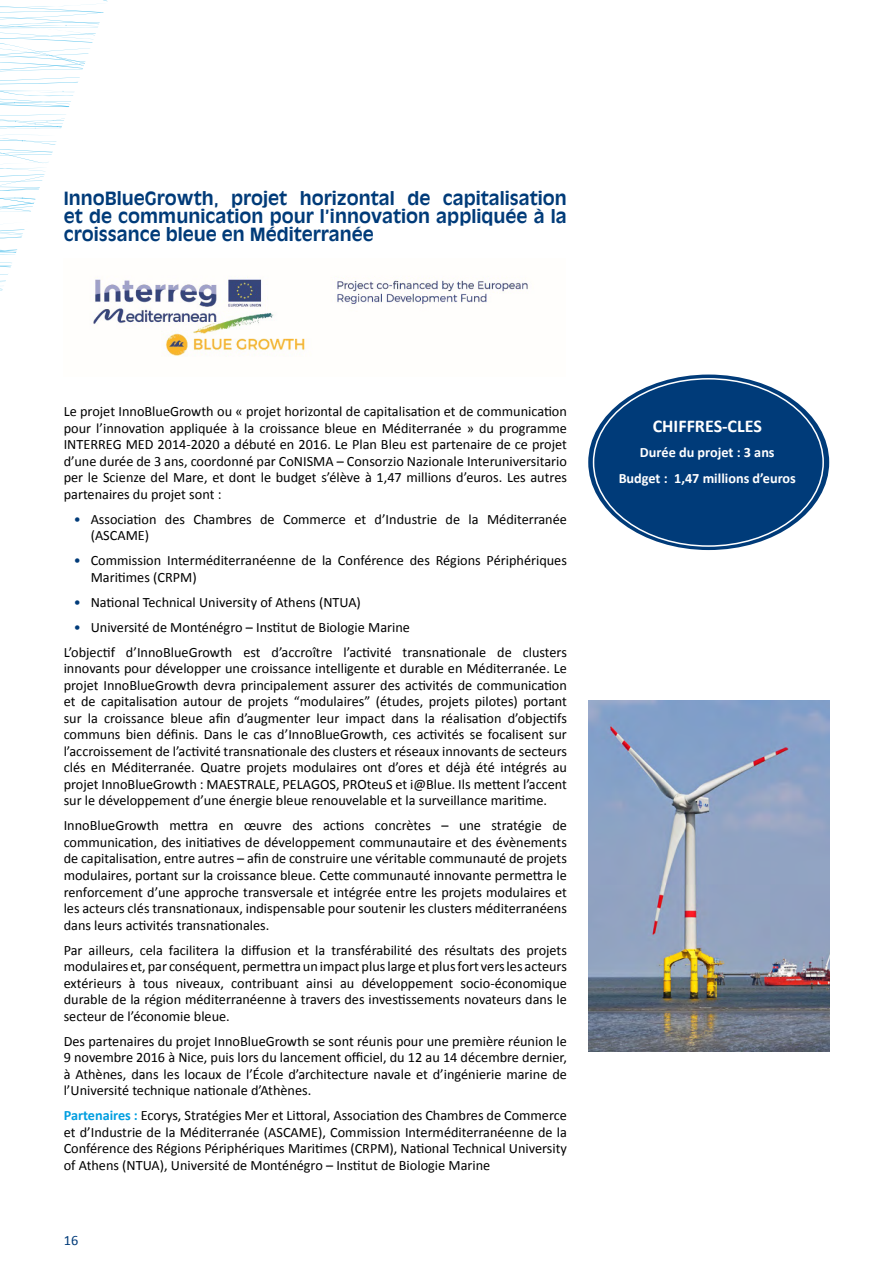
<style>
.page{position:relative;width:893px;height:1263px;background:#fff}
.page>*{position:absolute;margin:0;border:0;box-sizing:border-box;transform-origin:0 0}
.t1{font:700 18px/18px "Antique Olive Std";color:#003b79;text-align:justify}
.t2{font:700 18px "Calibri";color:#fff}
.t3{font:14.25px/16.5px "Calibri";color:#000;text-align:justify}
.t4{font:700 14.25px/25.7px "Calibri";color:#fff;text-align:center}
.t5{font:14.25px "Calibri";color:#003b79}
.s1{color:#003b79}
.s2{font-weight:700;color:#009ee0}
</style>
<div class="page">
<svg style="left:0;top:0;width:108px;height:291px"></svg>
<svg style="left:588px;top:374px;width:241px;height:176px;background:#3a6897"></svg>
<div style="left:594px;top:379px;width:229px;height:167px;background:#003b79;border-radius:50%"></div>
<img style="left:64px;top:259px;width:464px;height:98px">
<img style="left:588px;top:701px;width:241px;height:351px">
<p class="t1" style="left:64px;top:190px;width:505px">InnoBlueGrowth, projet horizontal de capitalisation et de communication pour l’innovation appliquée à la croissance bleue en Méditerranée</p>
<p class="t3" style="left:64px;top:403px;width:505px">Le projet InnoBlueGrowth ou « projet horizontal de capitalisation et de communication pour l’innovation appliquée à la croissance bleue en Méditerranée » du programme INTERREG MED 2014-2020 a débuté en 2016. Le Plan Bleu est partenaire de ce projet d’une durée de 3 ans, coordonné par CoNISMA – Consorzio Nazionale Interuniversitario per le Scienze del Mare, et dont le budget s’élève à 1,47 millions d’euros. Les autres partenaires du projet sont :</p>
<p class="t3" style="left:91px;top:511px;width:478px;text-indent:-17px"><span class="s1">•</span> Association des Chambres de Commerce et d’Industrie de la Méditerranée (ASCAME)</p>
<p class="t3" style="left:91px;top:552px;width:478px;text-indent:-17px"><span class="s1">•</span> Commission Interméditerranéenne de la Conférence des Régions Périphériques<br>Maritimes (CRPM)</p>
<p class="t3" style="left:74px;top:594px;width:289px"><span class="s1">•</span> National Technical University of Athens (NTUA)</p>
<p class="t3" style="left:64px;top:615px;width:505px;line-height:25px;text-indent:10px"><span class="s1">•</span> Université de Monténégro – Institut de Biologie Marine<br>L’objectif d’InnoBlueGrowth est d’accroître l’activité transnationale de clusters</p>
<p class="t3" style="left:64px;top:660px;width:505px">innovants pour développer une croissance intelligente et durable en Méditerranée. Le projet InnoBlueGrowth devra principalement assurer des activités de communication et de capitalisation autour de projets “modulaires” (études, projets pilotes) portant sur la croissance bleue afin d’augmenter leur impact dans la réalisation d’objectifs communs bien définis. Dans le cas d’InnoBlueGrowth, ces activités se focalisent sur l’accroissement de l’activité transnationale des clusters et réseaux innovants de secteurs clés en Méditerranée. Quatre projets modulaires ont d’ores et déjà été intégrés au projet InnoBlueGrowth : MAESTRALE, PELAGOS, PROteuS et i@Blue. Ils mettent l’accent sur le développement d’une énergie bleue renouvelable et la surveillance maritime.</p>
<p class="t3" style="left:64px;top:817px;width:505px">InnoBlueGrowth mettra en œuvre des actions concrètes – une stratégie de communication, des initiatives de développement communautaire et des évènements de capitalisation, entre autres – afin de construire une véritable communauté de projets modulaires, portant sur la croissance bleue. Cette communauté innovante permettra le renforcement d’une approche transversale et intégrée entre les projets modulaires et les acteurs clés transnationaux, indispensable pour soutenir les clusters méditerranéens dans leurs activités transnationales.</p>
<p class="t3" style="left:64px;top:941px;width:505px">Par ailleurs, cela facilitera la diffusion et la transférabilité des résultats des projets modulaires et, par conséquent, permettra un impact plus large et plus fort vers les acteurs extérieurs à tous niveaux, contribuant ainsi au développement socio-économique durable de la région méditerranéenne à travers des investissements novateurs dans le secteur de l’économie bleue.</p>
<p class="t3" style="left:64px;top:1032px;width:505px">Des partenaires du projet InnoBlueGrowth se sont réunis pour une première réunion le 9 novembre 2016 à Nice, puis lors du lancement officiel, du 12 au 14 décembre dernier, à Athènes, dans les locaux de l’École d’architecture navale et d’ingénierie marine de l’Université technique nationale d’Athènes.</p>
<p class="t3" style="left:64px;top:1107px;width:505px"><span class="s2">Partenaires :</span> Ecorys, Stratégies Mer et Littoral, Association des Chambres de Commerce et d’Industrie de la Méditerranée (ASCAME), Commission Interméditerranéenne de la Conférence des Régions Périphériques Maritimes (CRPM), National Technical University of Athens (NTUA), Université de Monténégro – Institut de Biologie Marine</p>
<p class="t5" style="left:64px;top:1231px;width:16px">16</p>
<p class="t2" style="left:653px;top:414px;width:111px">CHIFFRES-CLES</p>
<p class="t4" style="left:619px;top:440px;width:179px">Durée du projet : 3 ans<br>Budget : 1,47 millions d’euros</p>
</div>
